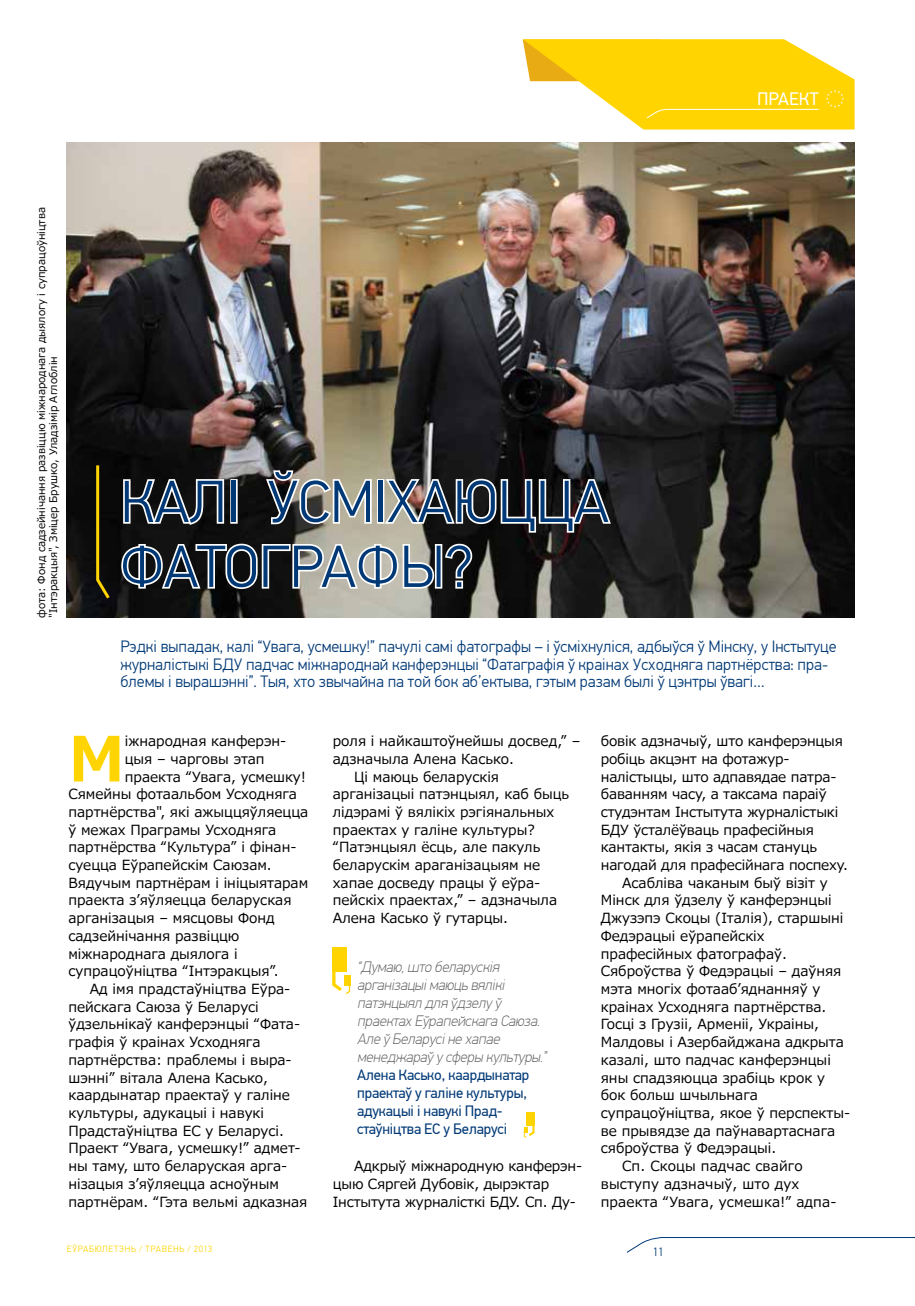
<style>
.page{position:relative;width:915px;height:1306px;background:#fff}
.page>*{position:absolute;margin:0;border:0;box-sizing:border-box;transform-origin:0 0}
.t1{font:700 62.1px "Meiryo UI";color:#ffd400}
.t2{font:300 59.25px/64.9px "PF Din Text Pro";color:#003976}
.t3{font:18px "PF Din Text Pro";color:#fff}
.t4{font:300 16.35px/17.7px "PF Din Text Pro";color:#003976}
.t5{font:italic 100 15px/18px "PF Din Text Pro";color:#58595b}
.t6{font:15px/18px "PF Din Text Pro";letter-spacing:-.01em;color:#003976}
.t7{font:13.95px/17.7px "Meiryo UI";color:#000}
.t8{font:300 12px "PF Din Text Pro";color:#003976}
.t9{font:10.5px/12px "Meiryo UI";color:#000}
.t10{font:300 9px "PF Din Text Pro";letter-spacing:.065em;color:#ffd400}
</style>
<div class="page">
<svg style="left:627px;top:1237px;width:287px;height:16px"></svg>
<svg style="left:522px;top:39px;width:333px;height:90px"></svg>
<img style="left:67px;top:142px;width:787px;height:475px">
<svg style="left:121px;top:476px;width:105px;height:51px"></svg>
<div style="left:230px;top:479px;width:7px;height:44px;border:3px solid #fff"></div>
<svg style="left:263px;top:468px;width:110px;height:58px"></svg>
<div style="left:377px;top:479px;width:7px;height:44px;border:3px solid #fff"></div>
<svg style="left:381px;top:476px;width:231px;height:58px"></svg>
<svg style="left:119px;top:541px;width:355px;height:50px"></svg>
<svg style="left:95px;top:462px;width:17px;height:140px"></svg>
<div style="left:332px;top:947px;width:14px;height:24px;background:#ffd400"></div>
<svg style="left:332px;top:948px;width:18px;height:47px"></svg>
<div style="left:344px;top:974px;width:6px;height:11px;background:#ffd400"></div>
<svg style="left:523px;top:1112px;width:12px;height:26px"></svg>
<p class="t3" style="left:757px;top:88px;width:63px">праект</p>
<p class="t9" style="left:36px;top:617px;width:412px;rotate:-90deg">фота: Фонд садзей нічання развіццю міжнароднага дыялогу і супрацоўніцтва "Інтэракцыя", Зміцер Брушко, Уладзімір Аглоблін</p>
<h2 class="t2" style="left:120px;top:470px;width:208px">Калі ўсміх</h2>
<h2 class="t2" style="left:120px;top:470px;width:490px;text-indent:297px">аюцца фатографы?</h2>
<p class="t4" style="left:120px;top:637px;width:717px">Рэдкі выпадак, калі “Увага, усмешку!” пачулі самі фатографы – і ўсміхнуліся, адбыўся ў Мінску, у Інстытуце журналістыкі БДУ падчас міжнароднай канферэнцыі “Фатаграфія ў краінах Усходняга партнёрства: пра&shy;блемы і вырашэнні”. Тыя, хто звычайна па той бок аб’ектыва, гэтым разам былі ў цэнтры ўвагі…</p>
<h1 class="t1" style="left:68px;top:715px;width:47px">М</h1>
<p class="t7" style="left:125px;top:733px;width:163px">іжнародная канферэн-</p>
<p class="t7" style="left:125px;top:750px;width:141px">цыя – чарговы этап</p>
<p class="t7" style="left:125px;top:768px;width:183px">праекта “Увага, усмешку!</p>
<p class="t7" style="left:68px;top:786px;width:230px">Сямей ны фотаальбом Усходняга</p>
<p class="t7" style="left:68px;top:803px;width:241px">партнёрства", які ажыццяўляецца</p>
<p class="t7" style="left:68px;top:821px;width:209px">ў межах Праграмы Усходняга</p>
<p class="t7" style="left:68px;top:839px;width:227px">партнёрства “Культура” і фінан-</p>
<p class="t7" style="left:68px;top:856px;width:205px">суецца Еўрапейскім Саюзам.</p>
<p class="t7" style="left:68px;top:874px;width:241px">Вядучым партнёрам і ініцыятарам</p>
<p class="t7" style="left:68px;top:892px;width:224px">праекта з’яўляецца беларуская</p>
<p class="t7" style="left:68px;top:910px;width:208px">арганізацыя – мясцовы Фонд</p>
<p class="t7" style="left:68px;top:927px;width:172px">садзей нічання развіццю</p>
<p class="t7" style="left:68px;top:945px;width:171px">міжнароднага дыялога і</p>
<p class="t7" style="left:68px;top:963px;width:212px">супрацоўніцтва “Інтэракцыя”.</p>
<p class="t7" style="left:90px;top:980px;width:200px">Ад імя прадстаўніцтва Еўра-</p>
<p class="t7" style="left:68px;top:998px;width:192px">пейскага Саюза ў Беларусі</p>
<p class="t7" style="left:68px;top:1016px;width:231px">ўдзельнікаў канферэнцыі “Фата-</p>
<p class="t7" style="left:68px;top:1033px;width:193px">графія ў краінах Усходняга</p>
<p class="t7" style="left:68px;top:1051px;width:223px">партнёрства: праблемы і выра-</p>
<p class="t7" style="left:68px;top:1069px;width:201px">шэнні” вітала Алена Касько,</p>
<p class="t7" style="left:68px;top:1087px;width:223px">каардынатар праектаў у галіне</p>
<p class="t7" style="left:68px;top:1104px;width:197px">культуры, адукацыі і навукі</p>
<p class="t7" style="left:68px;top:1122px;width:217px">Прадстаўніцтва ЕС у Беларусі.</p>
<p class="t7" style="left:68px;top:1140px;width:233px">Праект “Увага, усмешку!” адмет-</p>
<p class="t7" style="left:68px;top:1157px;width:218px">ны таму, што беларуская арга-</p>
<p class="t7" style="left:68px;top:1175px;width:212px">нізацыя з’яўляецца асноўным</p>
<p class="t7" style="left:68px;top:1193px;width:240px">партнёрам. “Гэта вельмі адказная</p>
<p class="t10" style="left:67px;top:1243px;width:147px">Eўрабюлетэнь / травень / 2013</p>
<p class="t7" style="left:333px;top:733px;width:249px">роля і най каштоўней шы досвед,” –</p>
<p class="t7" style="left:333px;top:750px;width:183px">адзначыла Алена Касько.</p>
<p class="t7" style="left:354px;top:768px;width:146px">Ці маюць беларускія</p>
<p class="t7" style="left:333px;top:786px;width:238px">арганізацыі патэнцыял, каб быць</p>
<p class="t7" style="left:333px;top:803px;width:223px">лідэрамі ў вялікіх рэгіянальных</p>
<p class="t7" style="left:333px;top:821px;width:203px">праектах у галіне культуры?</p>
<p class="t7" style="left:333px;top:839px;width:209px">“Патэнцыял ёсць, але пакуль</p>
<p class="t7" style="left:333px;top:856px;width:209px">беларускім араганізацыям не</p>
<p class="t7" style="left:333px;top:874px;width:207px">хапае досведу працы ў еўра-</p>
<p class="t7" style="left:333px;top:892px;width:226px">пейскіх праектах,” – адзначыла</p>
<p class="t7" style="left:333px;top:910px;width:177px">Алена Касько ў гутарцы.</p>
<p class="t5" style="left:357px;top:958px;width:194px">“Думаю,што беларускія арганізацыімаюць вялікі патэнцыял для ўдзелу ў праектах Еўрапейскага Саюза.<br>Але ў Беларусіне хапае менеджараў у сферы культуры.”</p>
<p class="t6" style="left:357px;top:1066px;width:174px">Алена Касько, каардынатар праектаў у галіне культуры, адукацыі і навукі Прад&shy;стаўніцтва ЕС у Беларусі</p>
<p class="t7" style="left:333px;top:1157px;width:251px;text-indent:21px">Адкрыў міжнародную канферэн&shy;цыю Сяргей Дубовік, дырэктар<br>Інстытута журналісткі БДУ. Сп. Ду-</p>
<p class="t7" style="left:600px;top:733px;width:243px">бовік адзначыў, што канферэнцыя</p>
<p class="t7" style="left:600px;top:750px;width:188px">робіць акцэнт на фотажур-</p>
<p class="t7" style="left:600px;top:768px;width:237px">налістыцы, што адпавядае патра-</p>
<p class="t7" style="left:600px;top:786px;width:227px">баванням часу, а таксама параіў</p>
<p class="t7" style="left:600px;top:803px;width:239px">студэнтам Інстытута журналістыкі</p>
<p class="t7" style="left:600px;top:821px;width:214px">БДУ ўсталёўваць прафесій ныя</p>
<p class="t7" style="left:600px;top:839px;width:218px">кантакты, якія з часам стануць</p>
<p class="t7" style="left:600px;top:856px;width:248px">нагодай для прафесій нага поспеху.</p>
<p class="t7" style="left:622px;top:874px;width:207px">Асабліва чаканым быў візіт у</p>
<p class="t7" style="left:600px;top:892px;width:232px">Мінск для ўдзелу ў канферэнцыі</p>
<p class="t7" style="left:600px;top:910px;width:244px">Джузэпэ Скоцы (Італія), старшыні</p>
<p class="t7" style="left:600px;top:927px;width:165px">Федэрацыі еўрапейскіх</p>
<p class="t7" style="left:600px;top:945px;width:187px">прафесій ных фатографаў.</p>
<p class="t7" style="left:600px;top:963px;width:242px">Сяброўства ў Федэрацыі – даўняя</p>
<p class="t7" style="left:600px;top:980px;width:221px">мэта многіх фотааб’яднанняў у</p>
<p class="t7" style="left:600px;top:998px;width:227px">краінах Усходняга партнёрства.</p>
<p class="t7" style="left:600px;top:1016px;width:220px">Госці з Грузіі, Арменіі, Украіны,</p>
<p class="t7" style="left:600px;top:1033px;width:244px">Малдовы і Азербайджана адкрыта</p>
<p class="t7" style="left:600px;top:1051px;width:231px">казалі, што падчас канферэнцыі</p>
<p class="t7" style="left:600px;top:1069px;width:225px">яны спадзяюцца зрабіць крок у</p>
<p class="t7" style="left:600px;top:1087px;width:158px">бок больш шчыльнага</p>
<p class="t7" style="left:600px;top:1104px;width:251px">супрацоўніцтва, якое ў перспекты-</p>
<p class="t7" style="left:600px;top:1122px;width:236px">ве прывядзе да паўнавартаснага</p>
<p class="t7" style="left:600px;top:1140px;width:177px">сяброўства ў Федэрацыі.</p>
<p class="t7" style="left:622px;top:1157px;width:182px">Сп. Скоцы падчас свай го</p>
<p class="t7" style="left:600px;top:1175px;width:200px">выступу адзначыў, што дух</p>
<p class="t7" style="left:600px;top:1193px;width:237px">праекта “Увага, усмешка!” адпа-</p>
<p class="t8" style="left:652px;top:1245px;width:13px">11</p>
</div>
